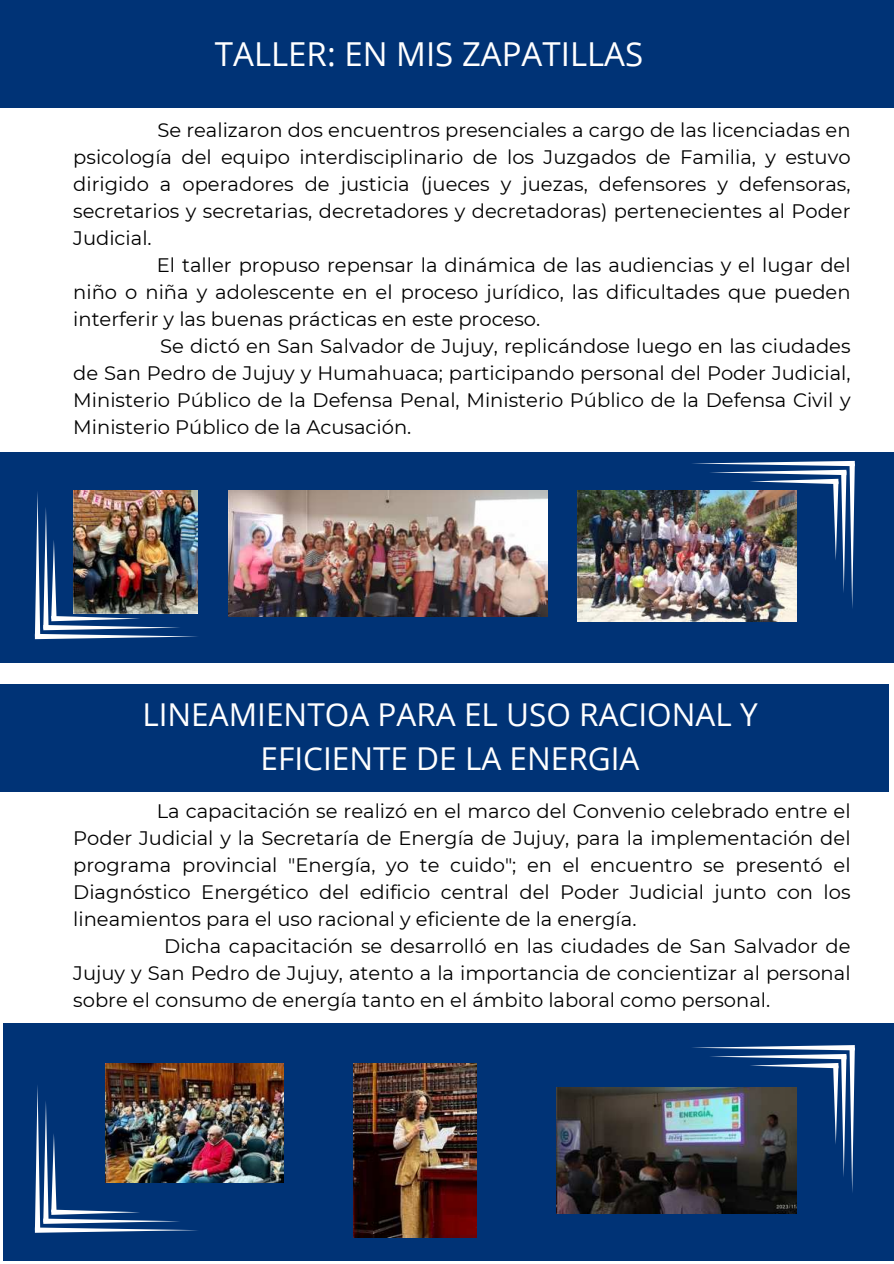
<style>
.page{position:relative;width:894px;height:1264px;background:#fff}
.page>*{position:absolute;margin:0;border:0;box-sizing:border-box;transform-origin:0 0}
.t1{font:33px "Open Sans";color:#fff}
.t2{font:31.5px/43.8px "Open Sans";color:#fff;text-align:center}
.t3{font:19.5px "Montserrat";color:#000}
</style>
<div class="page">
<div style="left:0;top:452px;width:893px;height:210px;background:#003376"></div>
<svg style="left:35px;top:490px;width:163px;height:149px"></svg>
<svg style="left:692px;top:461px;width:162px;height:148px"></svg>
<img style="left:73px;top:490px;width:124px;height:123px">
<img style="left:577px;top:490px;width:219px;height:131px">
<img style="left:229px;top:490px;width:318px;height:126px">
<div style="left:4px;top:1023px;width:889px;height:237px;background:#003376"></div>
<img style="left:105px;top:1063px;width:178px;height:119px">
<img style="left:35px;top:1084px;width:164px;height:148px">
<svg style="left:692px;top:1045px;width:162px;height:148px"></svg>
<img style="left:353px;top:1063px;width:123px;height:174px">
<img style="left:556px;top:1087px;width:240px;height:126px">
<div style="left:0;top:0;width:893px;height:108px;background:#003376"></div>
<div style="left:0;top:683px;width:888px;height:108px;background:#003376"></div>
<h1 class="t1" style="left:215px;top:31px;width:430px">TALLER: EN MIS ZAPATILLAS</h1>
<p class="t3" style="left:157px;top:116px;width:694px">Se realizaron dos encuentros presenciales a cargo de las licenciadas en</p>
<p class="t3" style="left:73px;top:143px;width:778px">psicología del equipo interdisciplinario de los Juzgados de Familia, y estuvo</p>
<p class="t3" style="left:73px;top:170px;width:778px">dirigido a operadores de justicia (jueces y juezas, defensores y defensoras,</p>
<p class="t3" style="left:73px;top:197px;width:778px">secretarios y secretarias, decretadores y decretadoras) pertenecientes al Poder</p>
<p class="t3" style="left:73px;top:224px;width:80px">Judicial.</p>
<p class="t3" style="left:157px;top:251px;width:695px">El taller propuso repensar la dinámica de las audiencias y el lugar del</p>
<p class="t3" style="left:73px;top:278px;width:778px">niño o niña y adolescente en el proceso jurídico, las dificultades que pueden</p>
<p class="t3" style="left:73px;top:305px;width:468px">interferir y las buenas prácticas en este proceso.</p>
<p class="t3" style="left:160px;top:332px;width:691px">Se dictó en San Salvador de Jujuy, replicándose luego en las ciudades</p>
<p class="t3" style="left:73px;top:359px;width:778px">de San Pedro de Jujuy y Humahuaca; participando personal del Poder Judicial,</p>
<p class="t3" style="left:73px;top:386px;width:778px">Ministerio Público de la Defensa Penal, Ministerio Público de la Defensa Civil y</p>
<p class="t3" style="left:73px;top:413px;width:339px">Ministerio Público de la Acusación.</p>
<h2 class="t2" style="left:142px;top:692px;width:616px">LINEAMIENTOA PARA EL USO RACIONAL Y<br>EFICIENTE DE LA ENERGIA</h2>
<p class="t3" style="left:157px;top:798px;width:695px">La capacitación se realizó en el marco del Convenio celebrado entre el</p>
<p class="t3" style="left:73px;top:825px;width:778px">Poder Judicial y la Secretaría de Energía de Jujuy, para la implementación del</p>
<p class="t3" style="left:73px;top:852px;width:778px">programa provincial "Energía, yo te cuido"; en el encuentro se presentó el</p>
<p class="t3" style="left:73px;top:879px;width:778px">Diagnóstico Energético del edificio central del Poder Judicial junto con los</p>
<p class="t3" style="left:73px;top:906px;width:564px">lineamientos para el uso racional y eficiente de la energía.</p>
<p class="t3" style="left:164px;top:933px;width:687px">Dicha capacitación se desarrolló en las ciudades de San Salvador de</p>
<p class="t3" style="left:73px;top:960px;width:778px">Jujuy y San Pedro de Jujuy, atento a la importancia de concientizar al personal</p>
<p class="t3" style="left:73px;top:987px;width:698px">sobre el consumo de energía tanto en el ámbito laboral como personal.</p>
</div>
